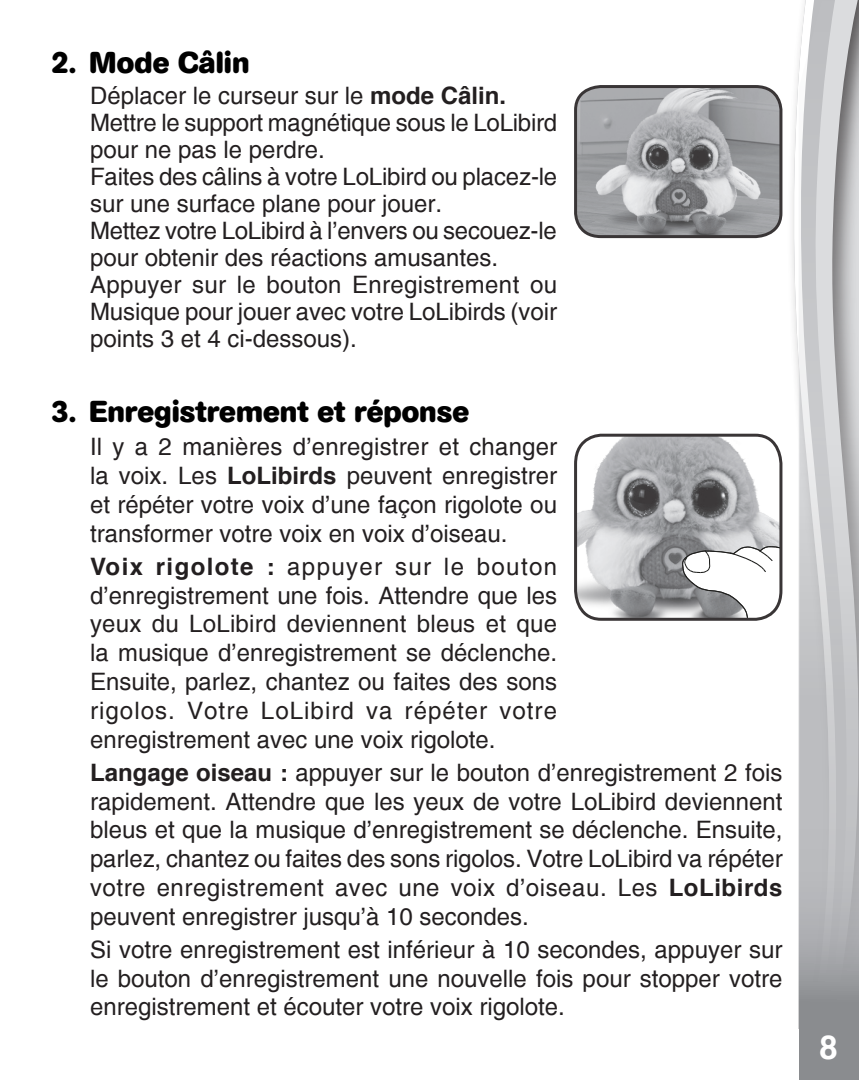
<style>
.page{position:relative;width:859px;height:1080px;background:#fff}
.page>*{position:absolute;margin:0;border:0;box-sizing:border-box;transform-origin:0 0}
.t1{font:700 33px "Helvetica";color:#fff}
.t2{font:700 30px "AG Book Rounded";color:#000}
.t3{font:24px/28.8px "Helvetica";color:#231f20;text-align:justify}
.s1{font-weight:700}
</style>
<div class="page">
<svg style="left:574px;top:433px;width:209px;height:188px"></svg>
<svg style="left:793px;top:58px;width:6px;height:971px"></svg>
<svg style="left:799px;top:0;width:60px;height:1080px"></svg>
<img style="left:576px;top:87px;width:205px;height:150px">
<div style="left:574px;top:85px;width:208px;height:153px;border:3px solid #231f20;border-radius:25px"></div>
<p class="t2" style="left:51px;top:45px;width:200px">2. Mode Câlin</p>
<p class="t3" style="left:90px;top:82px;width:469px;line-height:27px;text-align:left">Déplacer le curseur sur le <span class="s1">mode Câlin.<br></span>Mettre le support magnétique sous le LoLibird pour ne pas le perdre.<br>Faites des câlins à votre LoLibird ou placez-le sur une surface plane pour jouer.<br>Mettez votre LoLibird à l’envers ou secouez-le pour obtenir des réactions amusantes.<br>Appuyer sur le bouton Enregistrement ou Musique pour jouer avec votre LoLibirds (voir points 3 et 4 ci-dessous).</p>
<p class="t2" style="left:51px;top:395px;width:420px">3. Enregistrement et réponse</p>
<p class="t3" style="left:90px;top:433px;width:469px">Il y a 2 manières d’enregistrer et changer la voix. Les <span class="s1">LoLibirds</span> peuvent enregistrer et répéter votre voix d’une façon rigolote ou transformer votre voix en voix d’oiseau.</p>
<p class="t3" style="left:90px;top:552px;width:469px"><span class="s1">Voix rigolote :</span> appuyer sur le bouton d’enregistrement une fois. Attendre que les yeux du LoLibird deviennent bleus et que la musique d’enregistrement se déclenche.<br>Ensuite, parlez, chantez ou faites des sons rigolos. Votre LoLibird va répéter votre enregistrement avec une voix rigolote.</p>
<p class="t3" style="left:90px;top:758px;width:694px"><span class="s1">Langage oiseau :</span> appuyer sur le bouton d’enregistrement 2 fois rapidement. Attendre que les yeux de votre LoLibird deviennent bleus et que la musique d’enregistrement se déclenche. Ensuite, parlez, chantez ou faites des sons rigolos. Votre LoLibird va répéter votre enregistrement avec une voix d’oiseau. Les <span class="s1">LoLibirds </span>peuvent enregistrer jusqu’à 10 secondes.</p>
<p class="t3" style="left:90px;top:935px;width:694px">Si votre enregistrement est inférieur à 10 secondes, appuyer sur le bouton d’enregistrement une nouvelle fois pour stopper votre enregistrement et écouter votre voix rigolote.</p>
<h1 class="t1" style="left:820px;top:1025px;width:20px">8</h1>
</div>
